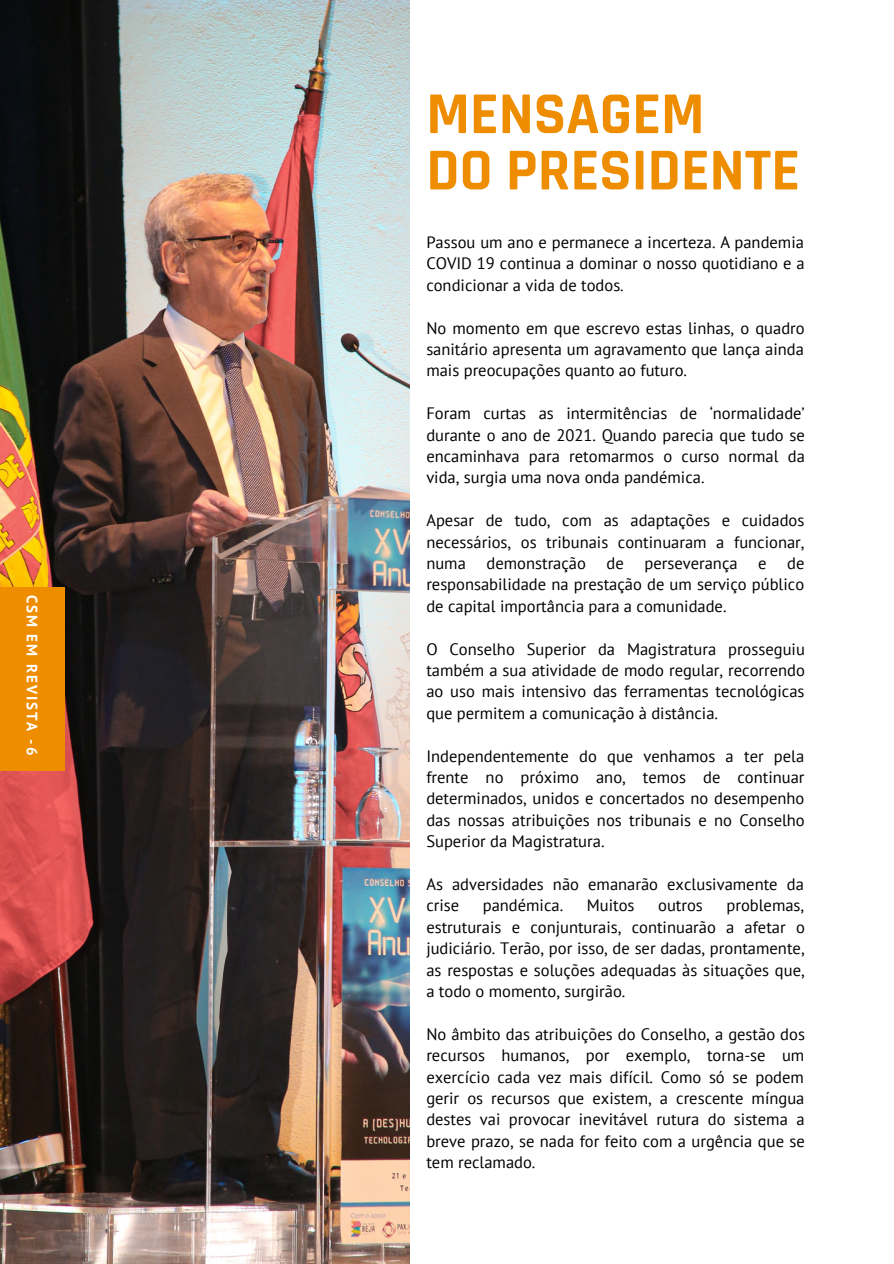
<style>
.page{position:relative;width:894px;height:1264px;background:#fff}
.page>*{position:absolute;margin:0;border:0;box-sizing:border-box;transform-origin:0 0}
.t1{font:700 60px/56.2px "Rajdhani";color:#ef8d00}
.t2{font:16.5px/21.5px "PT Sans";color:#000;text-align:justify}
.t3{font:700 15px "PT Sans";letter-spacing:.13em;color:#fff}
</style>
<div class="page">
<img style="left:0;top:0;width:409px;height:1263px">
<div style="left:0;top:587px;width:64px;height:183px;background:#ef8d00"></div>
<p class="t3" style="left:42px;top:594px;width:162px;rotate:90deg">CSM EM REVISTA -6</p>
<h1 class="t1" style="left:426px;top:87px;width:375px">MENSAGEM<br>DO PRESIDENTE</h1>
<p class="t2" style="left:426px;top:231px;width:379px">Passou um ano e permanece a incerteza. A pandemia COVID 19 continua a dominar o nosso quotidiano e a condicionar a vida de todos.</p>
<p class="t2" style="left:426px;top:317px;width:380px">No momento em que escrevo estas linhas, o quadro sanitário apresenta um agravamento que lança ainda mais preocupações quanto ao futuro.</p>
<p class="t2" style="left:426px;top:402px;width:380px">Foram curtas as intermitências de ‘normalidade’ durante o ano de 2021. Quando parecia que tudo se encaminhava para retomarmos o curso normal da vida, surgia uma nova onda pandémica.</p>
<p class="t2" style="left:426px;top:509px;width:379px">Apesar de tudo, com as adaptações e cuidados necessários, os tribunais continuaram a funcionar, numa demonstração de perseverança e de responsabilidade na prestação de um serviço público de capital importância para a comunidade.</p>
<p class="t2" style="left:426px;top:637px;width:380px">O Conselho Superior da Magistratura prosseguiu também a sua atividade de modo regular, recorrendo ao uso mais intensivo das ferramentas tecnológicas que permitem a comunicação à distância.</p>
<p class="t2" style="left:426px;top:744px;width:380px">Independentemente do que venhamos a ter pela frente no próximo ano, temos de continuar determinados, unidos e concertados no desempenho das nossas atribuições nos tribunais e no Conselho Superior da Magistratura.</p>
<p class="t2" style="left:426px;top:873px;width:379px">As adversidades não emanarão exclusivamente da crise</p>
<p class="t2" style="left:482px;top:894px;width:82px">pandémica.</p>
<p class="t2" style="left:586px;top:894px;width:49px">Muitos</p>
<p class="t2" style="left:658px;top:894px;width:46px">outros</p>
<p class="t2" style="left:426px;top:894px;width:380px;text-indent:300px">problemas, estruturais e conjunturais, continuarão a afetar o judiciário. Terão, por isso, de ser dadas, prontamente, as respostas e soluções adequadas às situações que, a todo o momento, surgirão.</p>
<p class="t2" style="left:426px;top:1023px;width:380px">No âmbito das atribuições do Conselho, a gestão dos recursos humanos, por exemplo, torna-se um exercício cada vez mais difícil. Como só se podem gerir os recursos que existem, a crescente míngua destes vai provocar inevitável rutura do sistema a breve prazo, se nada for feito com a urgência que se tem reclamado.</p>
</div>
